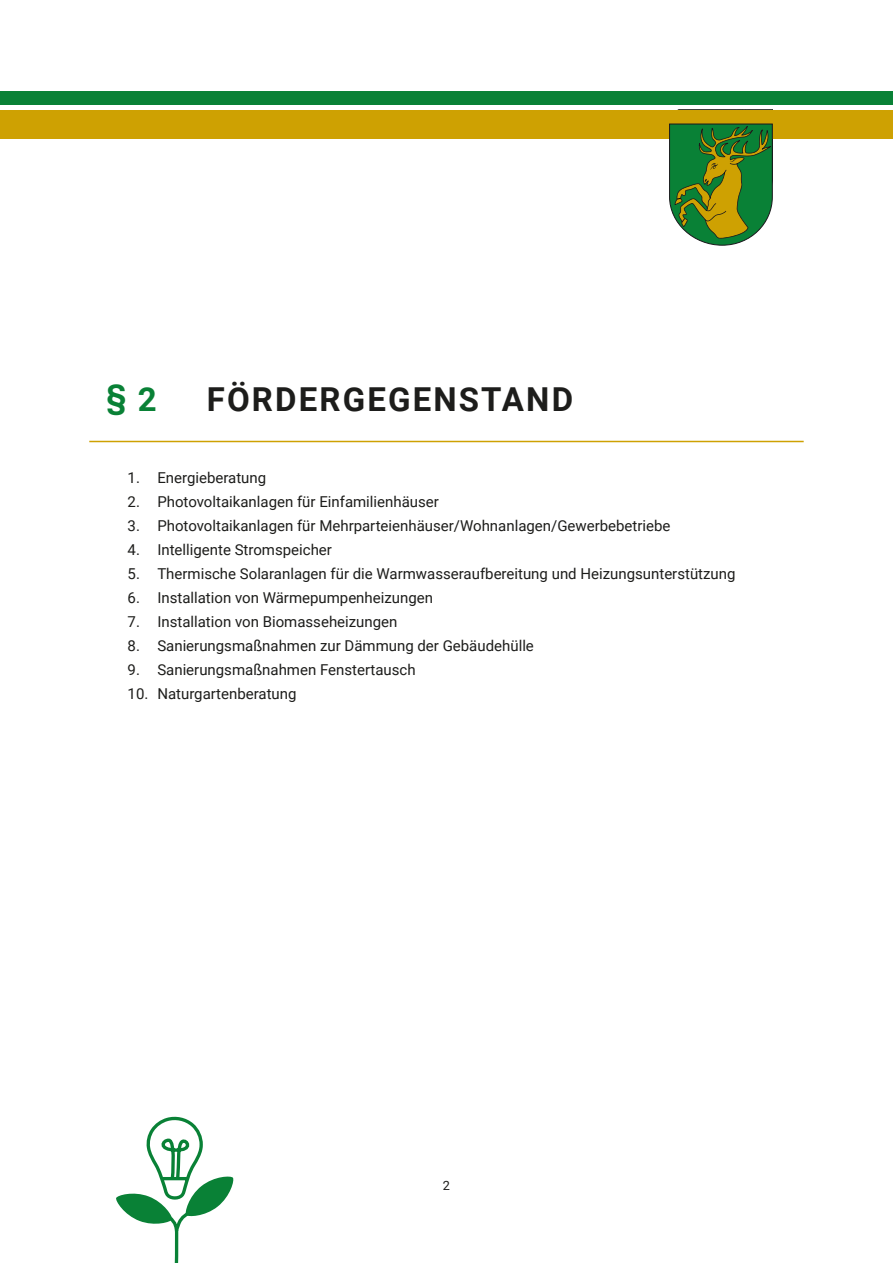
<style>
.page{position:relative;width:893px;height:1263px;background:#fff}
.page>*{position:absolute;margin:0;border:0;box-sizing:border-box;transform-origin:0 0}
.Headline{font:700 33px "Roboto";letter-spacing:.065em;color:#1d1d1b}
.Headline-2{font:700 33px "Roboto";color:#098136}
.t1{font:15px "Roboto";color:#1d1d1b}
.t2{font:12.75px "Roboto";color:#1d1d1b}
</style>
<div class="page">
<div style="left:0;top:110px;width:893px;height:28px;background:#cea102"></div>
<div style="left:0;top:91px;width:893px;height:14px;background:#098136"></div>
<svg style="left:669px;top:123px;width:104px;height:123px;background:#518a38"></svg>
<svg style="left:116px;top:1116px;width:118px;height:147px"></svg>
<hr style="left:89px;top:441px;width:715px;height:1px;background:#cea102">
<p class="Headline-2" style="left:106px;top:375px;width:52px">§ 2</p>
<p class="Headline" style="left:207px;top:376px;width:368px">FÖRDERGEGENSTAND</p>
<p class="t1" style="left:128px;top:467px;width:140px">1. Energieberatung</p>
<p class="t1" style="left:128px;top:491px;width:313px">2. Photovoltaikanlagen für Einfamilienhäuser</p>
<p class="t1" style="left:128px;top:515px;width:544px">3. Photovoltaikanlagen für Mehrparteienhäuser/Wohnanlagen/Gewerbebetriebe</p>
<p class="t1" style="left:128px;top:539px;width:206px">4. Intelligente Stromspeicher</p>
<p class="t1" style="left:128px;top:563px;width:609px">5. Thermische Solaranlagen für die Warmwasseraufbereitung und Heizungsunterstützung</p>
<p class="t1" style="left:128px;top:587px;width:307px">6. Installation von Wärmepumpenheizungen</p>
<p class="t1" style="left:128px;top:611px;width:271px">7. Installation von Biomasseheizungen</p>
<p class="t1" style="left:128px;top:635px;width:408px">8. Sanierungsmaßnahmen zur Dämmung der Gebäudehülle</p>
<p class="t1" style="left:128px;top:659px;width:290px">9. Sanierungsmaßnahmen Fenstertausch</p>
<p class="t1" style="left:128px;top:683px;width:171px">10. Naturgartenberatung</p>
<p class="t2" style="left:443px;top:1176px;width:9px">2</p>
</div>
